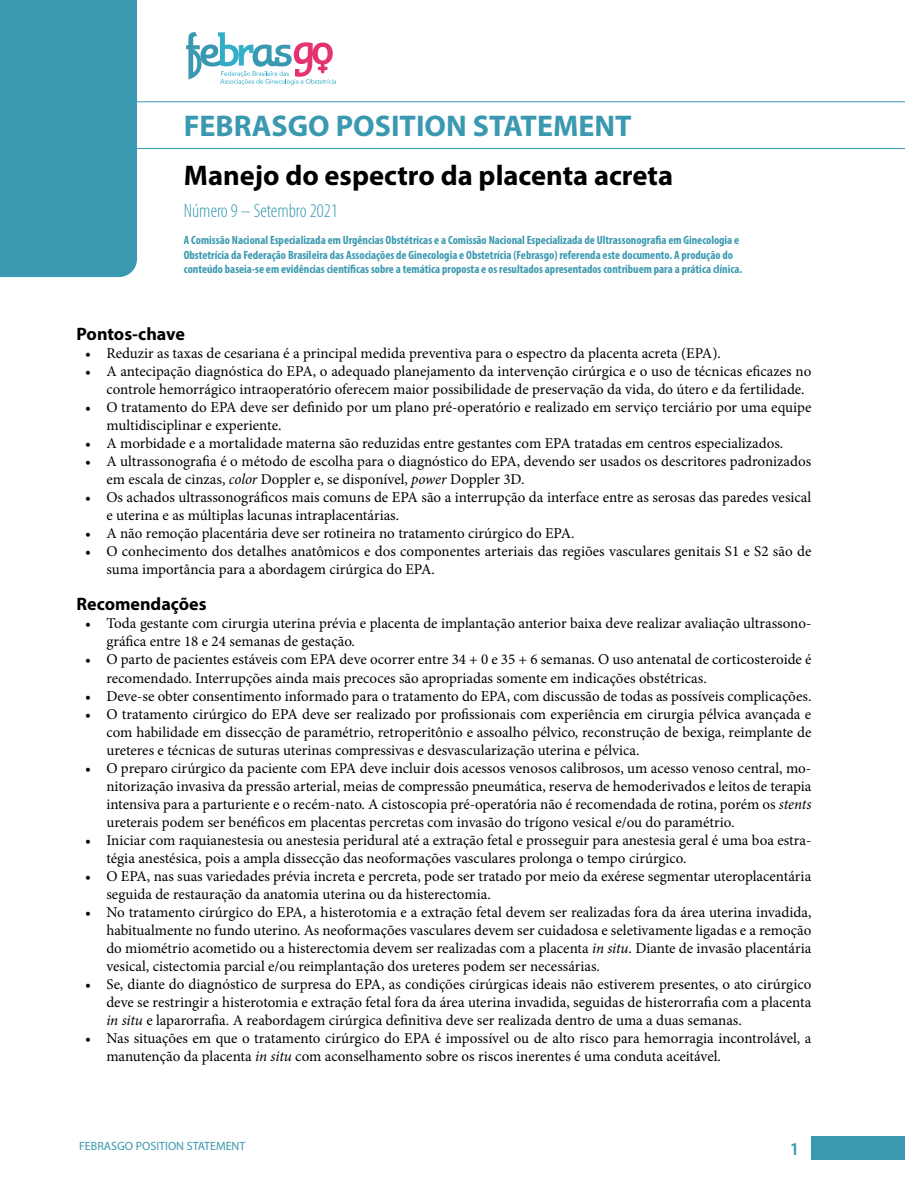
<style>
.page{position:relative;width:905px;height:1202px;background:#fff}
.page>*{position:absolute;margin:0;border:0;box-sizing:border-box;transform-origin:0 0}
.t1{font:700 30px "Myriad Pro";color:#3a99b0}
.t2{font:700 28.5px "Myriad Pro";color:#000}
.t3{font:300 condensed 19.5px "Myriad Pro";color:#3a99b0}
.t4{font:700 18px "Myriad Pro";color:#000}
.t5{font:600 18px "Myriad Pro";color:#3a99b0}
.t6{font:15px/18px "Minion Pro";color:#000}
.t7{font:700 condensed 12px/14.4px "Myriad Pro";color:#3a99b0}
.t8{font:12px "Myriad Pro";color:#3a99b0}
.s1{font-style:italic}
</style>
<div class="page">
<div style="left:811px;top:1135px;width:93px;height:23px;background:#3a99b0"></div>
<svg style="left:0;top:0;width:904px;height:277px"></svg>
<h1 class="t1" style="left:184px;top:106px;width:449px">FEBRASGO POSITION STATEMENT</h1>
<h2 class="t2" style="left:184px;top:157px;width:490px">Manejo do espectro da placenta acreta</h2>
<h3 class="t3" style="left:184px;top:199px;width:155px">Número 9 – Setembro 2021</h3>
<p class="t7" style="left:184px;top:233px;width:560px">A Comissão Nacional Especializada em Urgências Obstétricas e a Comissão Nacional Especializada de Ultrassonografia em Ginecologia e<br>Obstetrícia da Federação Brasileira das Associações de Ginecologia e Obstetrícia (Febrasgo) referenda este documento. A produção do conteúdo baseia-se em evidências científicas sobre a temática proposta e os resultados apresentados contribuem para a prática clínica.</p>
<p class="t4" style="left:77px;top:322px;width:110px">Pontos-chave</p>
<p class="t6" style="left:85px;top:344px;width:637px">• Reduzir as taxas de cesariana é a principal medida preventiva para o espectro da placenta acreta (EPA).</p>
<p class="t6" style="left:106px;top:362px;width:706px;text-indent:-21px">• A antecipação diagnóstica do EPA, o adequado planejamento da intervenção cirúrgica e o uso de técnicas eficazes no controle hemorrágico intraoperatório oferecem maior possibilidade de preservação da vida, do útero e da fertilidade.</p>
<p class="t6" style="left:106px;top:398px;width:706px;text-indent:-21px">• O tratamento do EPA deve ser definido por um plano pré-operatório e realizado em serviço terciário por uma equipe multidisciplinar e experiente.</p>
<p class="t6" style="left:85px;top:434px;width:699px">• A morbidade e a mortalidade materna são reduzidas entre gestantes com EPA tratadas em centros especializados.</p>
<p class="t6" style="left:106px;top:452px;width:706px;text-indent:-21px">• A ultrassonografia é o método de escolha para o diagnóstico do EPA, devendo ser usados os descritores padronizados em escala de cinzas, <span class="s1">color</span> Doppler e, se disponível, <span class="s1">power</span> Doppler 3D.</p>
<p class="t6" style="left:106px;top:488px;width:706px;text-indent:-21px">• Os achados ultrassonográficos mais comuns de EPA são a interrupção da interface entre as serosas das paredes vesical e uterina e as múltiplas lacunas intraplacentárias.</p>
<p class="t6" style="left:85px;top:524px;width:491px">• A não remoção placentária deve ser rotineira no tratamento cirúrgico do EPA.</p>
<p class="t6" style="left:106px;top:542px;width:706px;text-indent:-21px">• O conhecimento dos detalhes anatômicos e dos componentes arteriais das regiões vasculares genitais S1 e S2 são de suma importância para a abordagem cirúrgica do EPA.</p>
<p class="t4" style="left:77px;top:592px;width:131px">Recomendações</p>
<p class="t6" style="left:106px;top:614px;width:706px;text-indent:-21px">• Toda gestante com cirurgia uterina prévia e placenta de implantação anterior baixa deve realizar avaliação ultrassono&shy;gráfica entre 18 e 24 semanas de gestação.</p>
<p class="t6" style="left:106px;top:650px;width:706px;text-indent:-21px">• O parto de pacientes estáveis com EPA deve ocorrer entre 34 + 0 e 35 + 6 semanas. O uso antenatal de corticosteroide é recomendado. Interrupções ainda mais precoces são apropriadas somente em indicações obstétricas.</p>
<p class="t6" style="left:85px;top:686px;width:727px">• Deve-se obter consentimento informado para o tratamento do EPA, com discussão de todas as possíveis complicações.</p>
<p class="t6" style="left:106px;top:704px;width:706px;text-align:justify;text-indent:-21px">• O tratamento cirúrgico do EPA deve ser realizado por profissionais com experiência em cirurgia pélvica avançada e com habilidade em dissecção de paramétrio, retroperitônio e assoalho pélvico, reconstrução de bexiga, reimplante de ureteres e técnicas de suturas uterinas compressivas e desvascularização uterina e pélvica.</p>
<p class="t6" style="left:106px;top:758px;width:706px;text-align:justify;text-indent:-21px">• O preparo cirúrgico da paciente com EPA deve incluir dois acessos venosos calibrosos, um acesso venoso central, mo&shy;nitorização invasiva da pressão arterial, meias de compressão pneumática, reserva de hemoderivados e leitos de terapia intensiva para a parturiente e o recém-nato. A cistoscopia pré-operatória não é recomendada de rotina, porém os <span class="s1">stents </span>ureterais podem ser benéficos em placentas percretas com invasão do trígono vesical e/ou do paramétrio.</p>
<p class="t6" style="left:106px;top:830px;width:706px;text-indent:-21px">• Iniciar com raquianestesia ou anestesia peridural até a extração fetal e prosseguir para anestesia geral é uma boa estra&shy;tégia anestésica, pois a ampla dissecção das neoformações vasculares prolonga o tempo cirúrgico.</p>
<p class="t6" style="left:106px;top:866px;width:706px;text-indent:-21px">• O EPA, nas suas variedades prévia increta e percreta, pode ser tratado por meio da exérese segmentar uteroplacentária seguida de restauração da anatomia uterina ou da histerectomia.</p>
<p class="t6" style="left:106px;top:902px;width:706px;text-align:justify;text-indent:-21px">• No tratamento cirúrgico do EPA, a histerotomia e a extração fetal devem ser realizadas fora da área uterina invadida, habitualmente no fundo uterino. As neoformações vasculares devem ser cuidadosa e seletivamente ligadas e a remoção do miométrio acometido ou a histerectomia devem ser realizadas com a placenta <span class="s1">in situ</span>. Diante de invasão placentária vesical, cistectomia parcial e/ou reimplantação dos ureteres podem ser necessárias.</p>
<p class="t6" style="left:106px;top:974px;width:706px;text-align:justify;text-indent:-21px">• Se, diante do diagnóstico de surpresa do EPA, as condições cirúrgicas ideais não estiverem presentes, o ato cirúrgico deve se restringir a histerotomia e extração fetal fora da área uterina invadida, seguidas de histerorrafia com a placenta <span class="s1">in situ</span> e laparorrafia. A reabordagem cirúrgica definitiva deve ser realizada dentro de uma a duas semanas.</p>
<p class="t6" style="left:106px;top:1028px;width:706px;text-indent:-21px">• Nas situações em que o tratamento cirúrgico do EPA é impossível ou de alto risco para hemorragia incontrolável, a manutenção da placenta <span class="s1">in situ</span> com aconselhamento sobre os riscos inerentes é uma conduta aceitável.</p>
<p class="t8" style="left:79px;top:1138px;width:168px">FEBRASGO POSITION STATEMENT</p>
<p class="t5" style="left:789px;top:1137px;width:11px">1</p>
</div>
